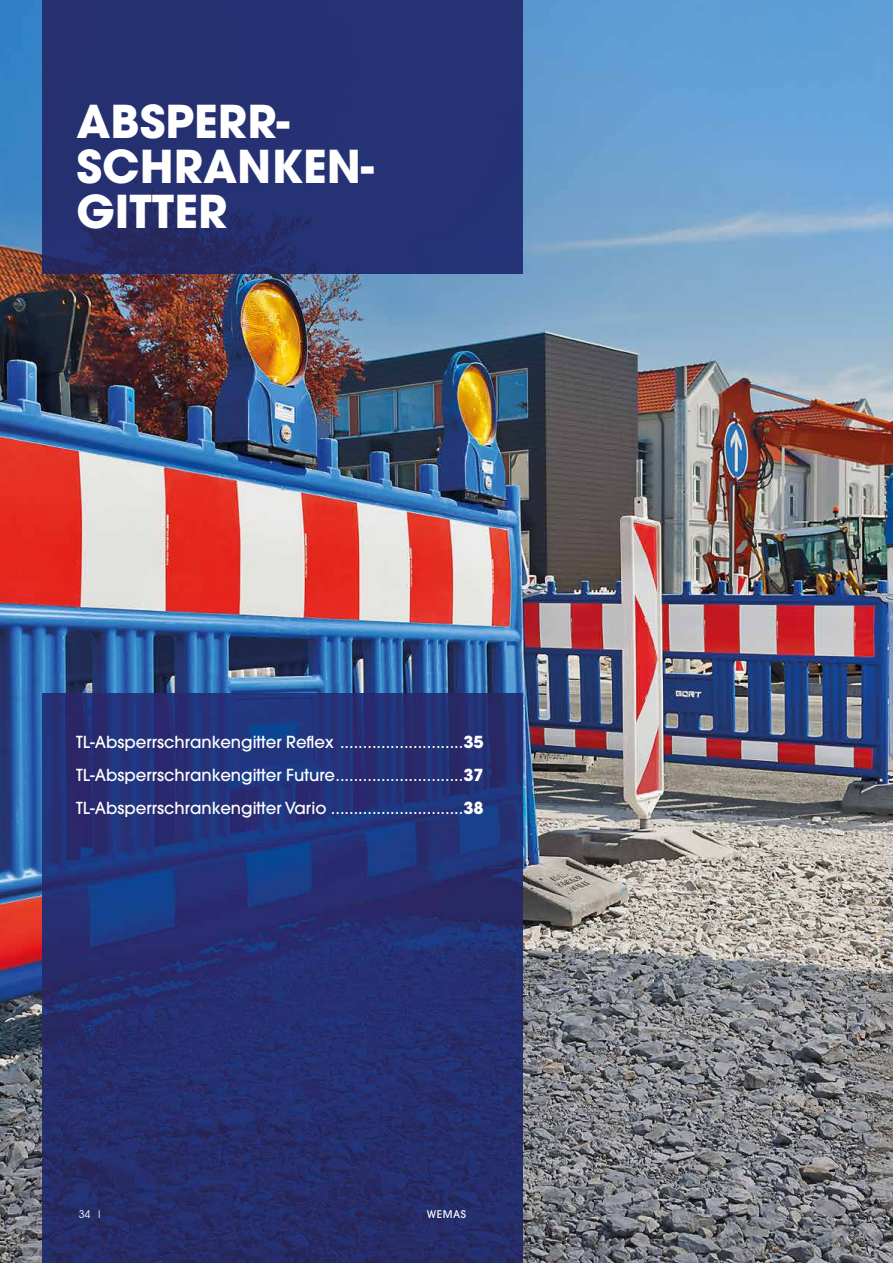
<style>
.page{position:relative;width:893px;height:1263px;background:#fff}
.page>*{position:absolute;margin:0;border:0;box-sizing:border-box;transform-origin:0 0}
.t1{font:700 45px/45px "Avant Garde";color:#fff}
.t2{font:500 16.5px/33px "Avant Garde";color:#fff;text-align:justify}
.t3{font:500 10.5px "Avant Garde";letter-spacing:.05em;color:#fff}
.t4{font:10.5px "Avant Garde";color:#fff}
.s1{font-weight:700}
</style>
<div class="page">
<img style="left:0;top:0;width:893px;height:1263px">
<img style="left:43px;top:0;width:479px;height:273px">
<img style="left:43px;top:693px;width:479px;height:570px">
<h1 class="t1" style="left:77px;top:98px;width:299px">ABSPERR-<br>SCHRANKEN-<br>GITTER</h1>
<p class="t2" style="left:76px;top:726px;width:409px">TL-Absperrschrankengitter Reflex ...........................<span class="s1">35<br></span>TL-Absperrschrankengitter Future............................<span class="s1">37<br></span>TL-Absperrschrankengitter Vario .............................<span class="s1">38</span></p>
<p class="t4" style="left:79px;top:1208px;width:26px">34 |</p>
<p class="t3" style="left:427px;top:1208px;width:41px">WEMAS</p>
</div>
